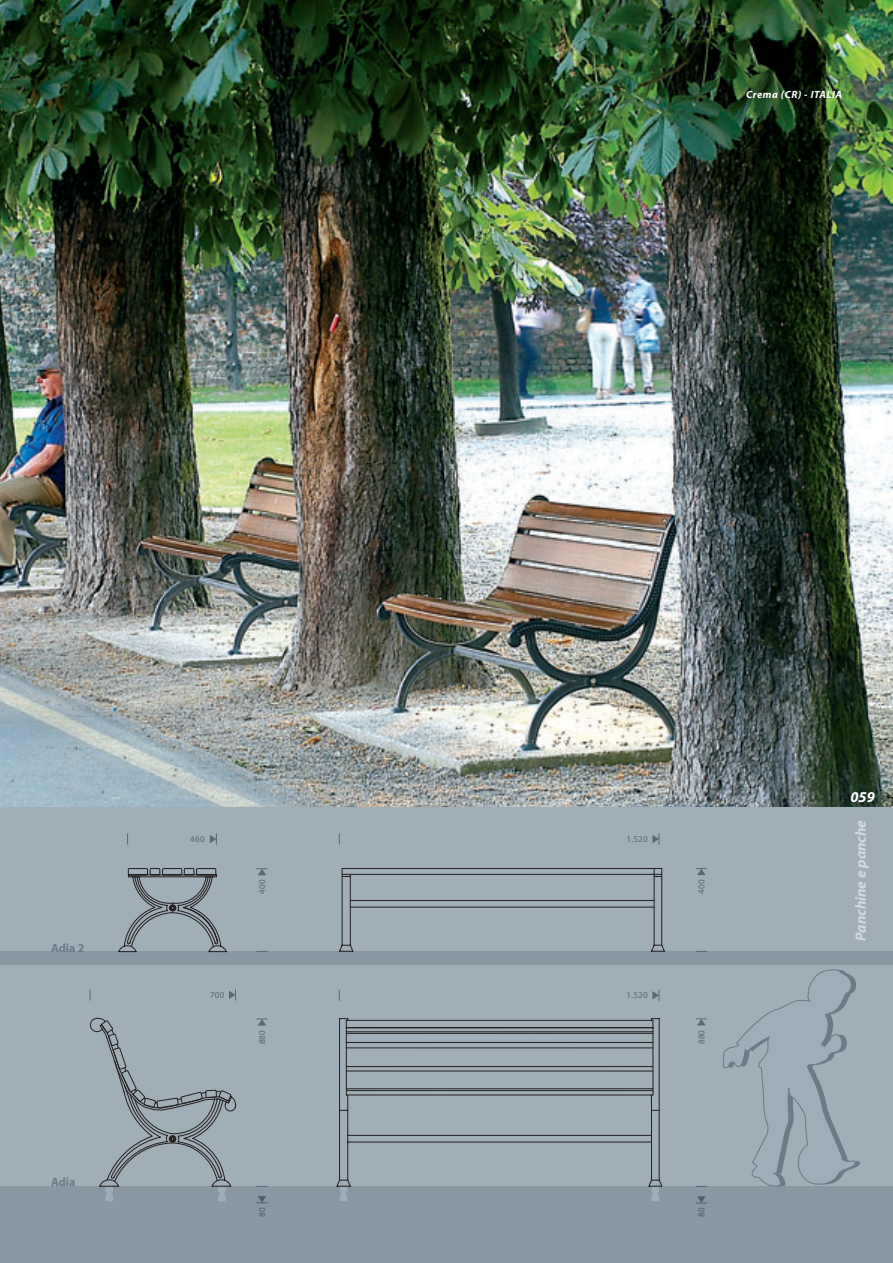
<style>
.page{position:relative;width:893px;height:1263px;background:#fff}
.page>*{position:absolute;margin:0;border:0;box-sizing:border-box;transform-origin:0 0}
.t1{font:italic 700 15px "Myriad";color:#d2d9df}
.t2{font:italic 700 15px "Myriad";color:#fff}
.t3{font:700 12px "Myriad";color:#697c87}
.t4{font:italic 700 10.5px "Myriad";letter-spacing:.05em;color:#fff}
.t5{font:9px "Myriad";letter-spacing:.025em;color:#566874}
.t6{font:9px "Myriad";color:#4c5f6a}
</style>
<div class="page">
<img style="left:0;top:0;width:893px;height:808px">
<div style="left:0;top:1186px;width:893px;height:77px;background:#8798a3"></div>
<svg style="left:340px;top:1187px;width:7px;height:14px"></svg>
<svg style="left:652px;top:1187px;width:7px;height:14px"></svg>
<div style="left:0;top:951px;width:893px;height:14px;background:#8798a3"></div>
<svg style="left:89px;top:1017px;width:147px;height:184px;background:#95a2ac"></svg>
<svg style="left:336px;top:1018px;width:326px;height:169px;background:#94a1aa"></svg>
<svg style="left:256px;top:1018px;width:12px;height:9px"></svg>
<svg style="left:256px;top:1196px;width:12px;height:8px"></svg>
<svg style="left:228px;top:989px;width:9px;height:11px"></svg>
<svg style="left:651px;top:990px;width:9px;height:11px"></svg>
<svg style="left:696px;top:1018px;width:11px;height:9px"></svg>
<svg style="left:696px;top:1196px;width:11px;height:8px"></svg>
<svg style="left:339px;top:868px;width:326px;height:84px;background:#98a5ae"></svg>
<svg style="left:651px;top:833px;width:9px;height:12px"></svg>
<svg style="left:696px;top:867px;width:11px;height:9px"></svg>
<svg style="left:256px;top:867px;width:12px;height:9px"></svg>
<svg style="left:208px;top:833px;width:10px;height:12px"></svg>
<svg style="left:722px;top:969px;width:138px;height:218px;background:#9aa9b3"></svg>
<svg style="left:118px;top:868px;width:109px;height:84px;background:#8d99a1"></svg>
<p class="t4" style="left:746px;top:90px;width:97px">Crema (CR) - ITALIA</p>
<h2 class="t3" style="left:51px;top:941px;width:35px">Adia 2</h2>
<h2 class="t3" style="left:51px;top:1176px;width:26px">Adia</h2>
<p class="t5" style="left:190px;top:835px;width:16px">460</p>
<p class="t5" style="left:258px;top:894px;width:16px;rotate:-90deg">400</p>
<p class="t5" style="left:626px;top:835px;width:23px">1.520</p>
<p class="t5" style="left:210px;top:990px;width:16px">700</p>
<p class="t5" style="left:626px;top:991px;width:23px">1.520</p>
<p class="t5" style="left:258px;top:1044px;width:16px;rotate:-90deg">880</p>
<p class="t5" style="left:697px;top:894px;width:16px;rotate:-90deg">400</p>
<p class="t5" style="left:697px;top:1044px;width:16px;rotate:-90deg">880</p>
<p class="t6" style="left:258px;top:1217px;width:11px;rotate:-90deg">80</p>
<p class="t6" style="left:697px;top:1217px;width:11px;rotate:-90deg">80</p>
<h1 class="t2" style="left:850px;top:789px;width:26px">059</h1>
<h1 class="t1" style="left:853px;top:941px;width:122px;rotate:-90deg">Panchine e panche</h1>
</div>
